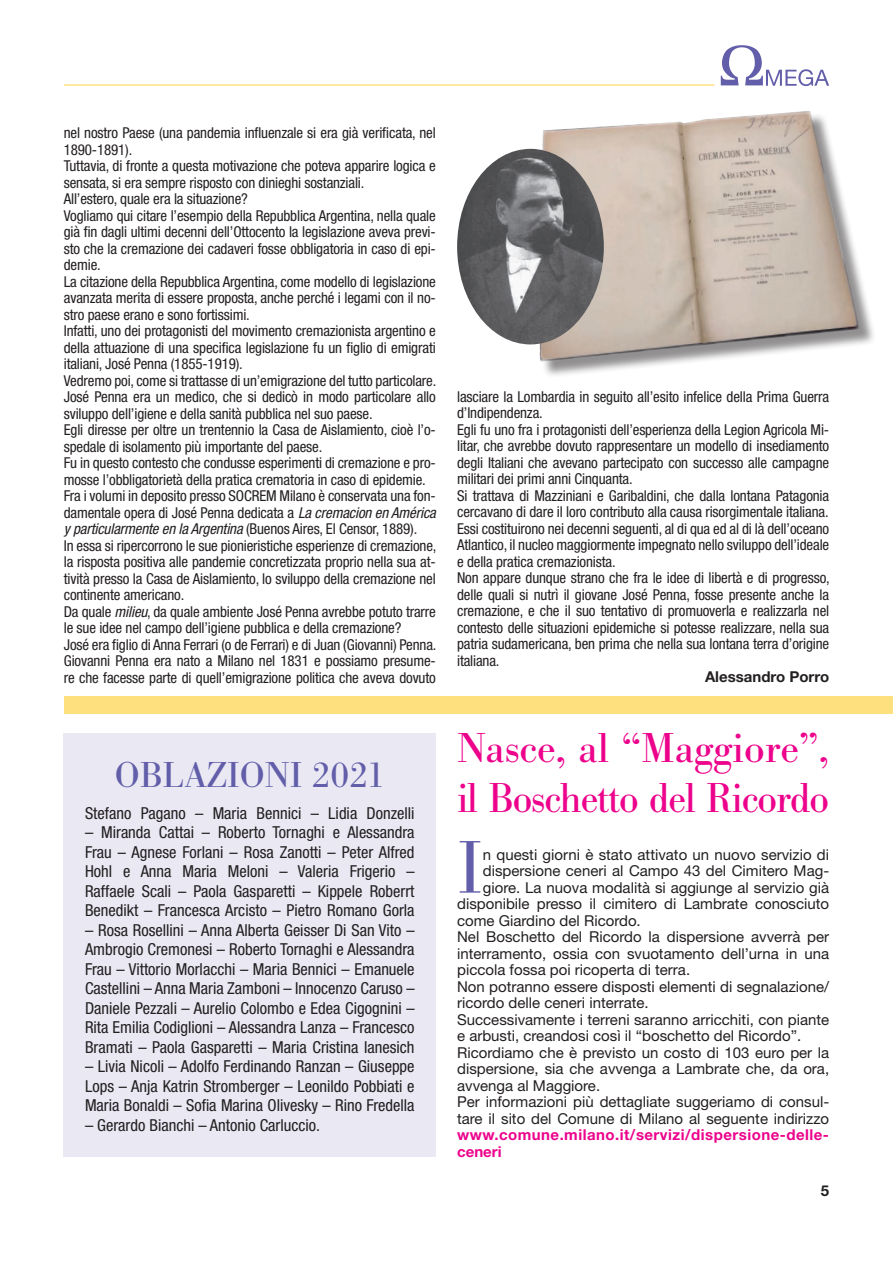
<style>
.page{position:relative;width:893px;height:1263px;background:#fff}
.page>*{position:absolute;margin:0;border:0;box-sizing:border-box;transform-origin:0 0}
.t1{font:300 77.4px "Bodoni Antiqua T";color:#625ea9}
.t2{font:43.5px/50.1px "Bodoni Antiqua T";letter-spacing:-.025em;color:#ed028c}
.t3{font:37.5px "Bodoni Antiqua T";color:#625ea9}
.t4{font:condensed 16.5px/19.5px "Helvetica Neue LT Std";color:#231f20;text-align:justify}
.t5{font:condensed 15px/16.5px "Helvetica Neue LT Std";letter-spacing:-.01em;color:#231f20}
.t6{font:15px "Helvetica Neue LT Std";color:#231f20}
.t7{font:700 15px/16.5px "Helvetica Neue LT Std";letter-spacing:.03em;color:#ed028c}
.t8{font:700 15px "Helvetica Neue LT Std";color:#231f20}
.s1{font-style:italic}
</style>
<div class="page">
<hr style="left:64px;top:84px;width:650px;height:2px;background:#ffe07f">
<svg style="left:721px;top:45px;width:108px;height:41px"></svg>
<div style="left:64px;top:733px;width:372px;height:424px;background:#e9e8f3"></div>
<div style="left:542px;top:113px;width:335px;height:265px;background:#231f20;opacity:.5"></div>
<img style="left:540px;top:118px;width:179px;height:233px">
<img style="left:457px;top:149px;width:147px;height:195px">
<div style="left:64px;top:696px;width:829px;height:18px;background:#ffe07f"></div>
<p class="t5" style="left:64px;top:125px;width:374px">nel nostro Paese (una pandemia influenzale si era già verificata, nel 1890-1891).<br>Tuttavia, di fronte a questa motivazione che poteva apparire logica e sensata, si era sempre risposto con dinieghi sostanziali.<br>All’estero, quale era la situazione?<br>Vogliamo qui citare l’esempio della Repubblica Argentina, nella quale già fin dagli ultimi decenni dell’Ottocento la legislazione aveva previ&shy;sto che la cremazione dei cadaveri fosse obbligatoria in caso di epi&shy;demie.<br>La citazione della Repubblica Argentina, come modello di legislazione avanzata merita di essere proposta, anche perché i legami con il no&shy;stro paese erano e sono fortissimi.<br>Infatti, uno dei protagonisti del movimento cremazionista argentino e della attuazione di una specifica legislazione fu un figlio di emigrati italiani, José Penna (1855-1919).<br>Vedremo poi, come si trattasse di un’emigrazione del tutto particolare.<br>José Penna era un medico, che si dedicò in modo particolare allo sviluppo dell’igiene e della sanità pubblica nel suo paese.<br>Egli diresse per oltre un trentennio la Casa de Aislamiento, cioè l’o&shy;spedale di isolamento più importante del paese.<br>Fu in questo contesto che condusse esperimenti di cremazione e pro&shy;mosse l’obbligatorietà della pratica crematoria in caso di epidemie.<br>Fra i volumi in deposito presso SOCREM Milano è conservata una fon&shy;damentale opera di José Penna dedicata a <span class="s1">La cremacion en América y particularmente en la Argentina</span> (Buenos Aires, El Censor, 1889).<br>In essa si ripercorrono le sue pionieristiche esperienze di cremazione, la risposta positiva alle pandemie concretizzata proprio nella sua at&shy;tività presso la Casa de Aislamiento, lo sviluppo della cremazione nel continente americano.<br>Da quale <span class="s1">milieu</span>, da quale ambiente José Penna avrebbe potuto trarre le sue idee nel campo dell’igiene pubblica e della cremazione?<br>José era figlio di Anna Ferrari (o de Ferrari) e di Juan (Giovanni) Penna.<br>Giovanni Penna era nato a Milano nel 1831 e possiamo presume&shy;re che facesse parte di quell’emigrazione politica che aveva dovuto</p>
<h3 class="t3" style="left:115px;top:752px;width:271px">OBLAZIONI 2021</h3>
<p class="t4" style="left:85px;top:803px;width:331px">Stefano Pagano – Maria Bennici – Lidia Donzelli</p>
<p class="t4" style="left:85px;top:823px;width:331px">– Miranda Cattai – Roberto Tornaghi e Alessandra Frau – Agnese Forlani – Rosa Zanotti – Peter Alfred Hohl e Anna Maria Meloni – Valeria Frigerio – Raffaele Scali – Paola Gasparetti – Kippele Roberrt Benedikt – Francesca Arcisto – Pietro Romano Gorla</p>
<p class="t4" style="left:85px;top:920px;width:331px">– Rosa Rosellini – Anna Alberta Geisser Di San Vito – Ambrogio Cremonesi – Roberto Tornaghi e Alessandra Frau – Vittorio Morlacchi – Maria Bennici – Emanuele Castellini – Anna Maria Zamboni – Innocenzo Caruso – Daniele Pezzali – Aurelio Colombo e Edea Cigognini – Rita Emilia Codiglioni – Alessandra Lanza – Francesco Bramati – Paola Gasparetti – Maria Cristina Ianesich</p>
<p class="t4" style="left:85px;top:1057px;width:331px">– Livia Nicoli – Adolfo Ferdinando Ranzan – Giuseppe Lops – Anja Katrin Stromberger – Leonildo Pobbiati e Maria Bonaldi – Sofia Marina Olivesky – Rino Fredella</p>
<p class="t4" style="left:85px;top:1115px;width:237px">– Gerardo Bianchi – Antonio Carluccio.</p>
<p class="t5" style="left:457px;top:388px;width:374px">lasciare la Lombardia in seguito all’esito infelice della Prima Guerra d’Indipendenza.<br>Egli fu uno fra i protagonisti dell’esperienza della Legion Agricola Mi&shy;litar, che avrebbe dovuto rappresentare un modello di insediamento degli Italiani che avevano partecipato con successo alle campagne militari dei primi anni Cinquanta.<br>Si trattava di Mazziniani e Garibaldini, che dalla lontana Patagonia cercavano di dare il loro contributo alla causa risorgimentale italiana.<br>Essi costituirono nei decenni seguenti, al di qua ed al di là dell’oceano Atlantico, il nucleo maggiormente impegnato nello sviluppo dell’ideale e della pratica cremazionista.<br>Non appare dunque strano che fra le idee di libertà e di progresso, delle quali si nutrì il giovane José Penna, fosse presente anche la cremazione, e che il suo tentativo di promuoverla e realizzarla nel contesto delle situazioni epidemiche si potesse realizzare, nella sua patria sudamericana, ben prima che nella sua lontana terra d’origine italiana.</p>
<p class="t8" style="left:705px;top:668px;width:126px">Alessandro Porro</p>
<h2 class="t2" style="left:457px;top:723px;width:374px">Nasce, al “Maggiore”, il Boschetto del Ricordo</h2>
<h1 class="t1" style="left:457px;top:822px;width:27px">I</h1>
<p class="t6" style="left:483px;top:845px;width:348px">n questi giorni è stato attivato un nuovo servizio di</p>
<p class="t6" style="left:483px;top:862px;width:348px">dispersione ceneri al Campo 43 del Cimitero Mag-</p>
<p class="t6" style="left:483px;top:878px;width:348px">giore. La nuova modalità si aggiunge al servizio già</p>
<p class="t6" style="left:457px;top:895px;width:374px">disponibile presso il cimitero di Lambrate conosciuto</p>
<p class="t6" style="left:457px;top:911px;width:185px">come Giardino del Ricordo.</p>
<p class="t6" style="left:457px;top:928px;width:374px">Nel Boschetto del Ricordo la dispersione avverrà per</p>
<p class="t6" style="left:457px;top:944px;width:374px">interramento, ossia con svuotamento dell’urna in una</p>
<p class="t6" style="left:457px;top:961px;width:235px">piccola fossa poi ricoperta di terra.</p>
<p class="t6" style="left:457px;top:977px;width:374px">Non potranno essere disposti elementi di segnalazione/</p>
<p class="t6" style="left:457px;top:994px;width:193px">ricordo delle ceneri interrate.</p>
<p class="t6" style="left:457px;top:1010px;width:374px">Successivamente i terreni saranno arricchiti, con piante</p>
<p class="t6" style="left:457px;top:1027px;width:346px">e arbusti, creandosi così il “boschetto del Ricordo”.</p>
<p class="t6" style="left:457px;top:1043px;width:374px">Ricordiamo che è previsto un costo di 103 euro per la</p>
<p class="t6" style="left:457px;top:1060px;width:374px">dispersione, sia che avvenga a Lambrate che, da ora,</p>
<p class="t6" style="left:457px;top:1076px;width:145px">avvenga al Maggiore.</p>
<p class="t6" style="left:457px;top:1093px;width:374px">Per informazioni più dettagliate suggeriamo di consul-</p>
<p class="t6" style="left:457px;top:1109px;width:374px">tare il sito del Comune di Milano al seguente indirizzo</p>
<p class="t7" style="left:457px;top:1126px;width:373px">www.comune.milano.it/servizi/dispersione-delle&shy;ceneri</p>
<p class="t8" style="left:821px;top:1181px;width:10px">5</p>
</div>
